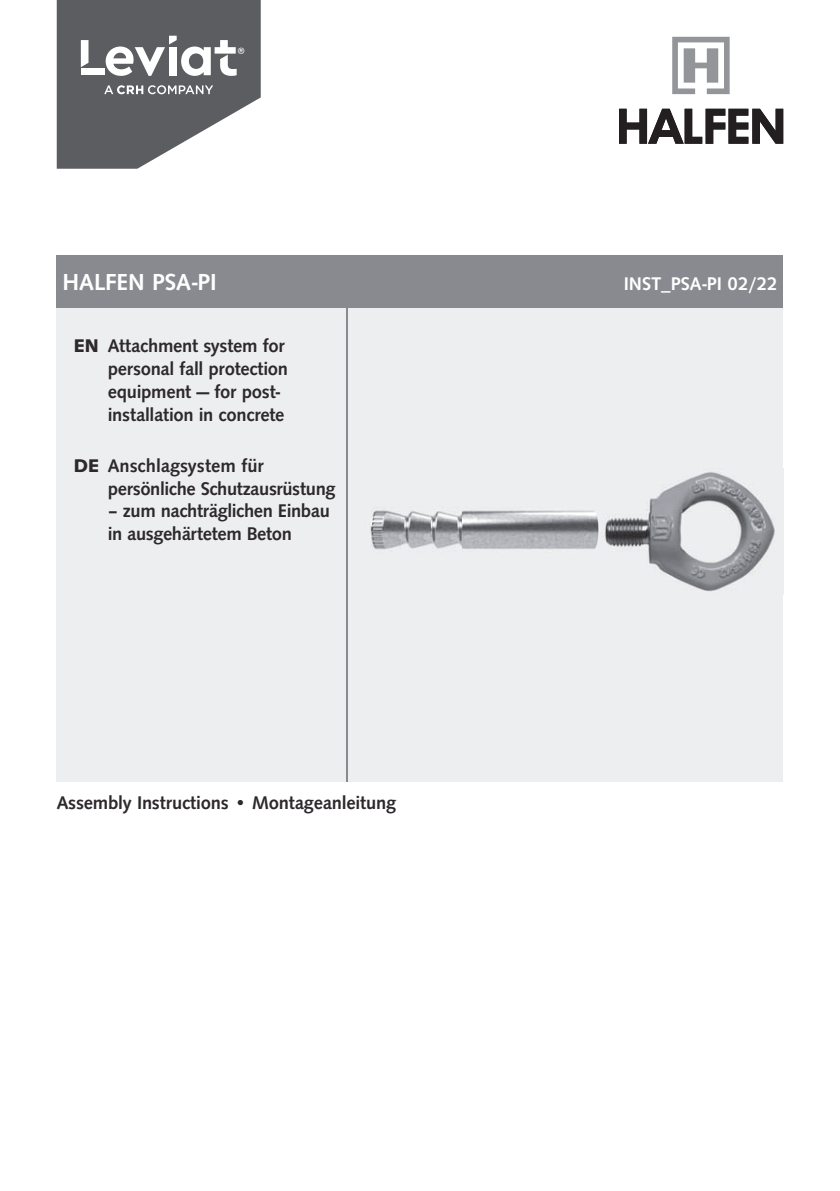
<style>
.page{position:relative;width:840px;height:1191px;background:#fff}
.page>*{position:absolute;margin:0;border:0;box-sizing:border-box;transform-origin:0 0}
.t1{font:500 24px "Syntax TOT";color:#fff}
.t2{font:500 19px/22.8px "Syntax TOT";letter-spacing:-.015em;color:#2c282c}
.t3{font:500 19px "Syntax TOT";color:#fff}
.t4{font:500 13px "Rational Display";color:#fff}
.s1{font-weight:700}
</style>
<div class="page">
<svg style="left:672px;top:37px;width:57px;height:57px"></svg>
<svg style="left:619px;top:109px;width:163px;height:35px"></svg>
<svg style="left:57px;top:0;width:203px;height:169px"></svg>
<div style="left:57px;top:255px;width:725px;height:53px;background:#888a8f"></div>
<div style="left:57px;top:308px;width:725px;height:473px;background:#edeeef"></div>
<hr style="left:346px;top:308px;width:2px;height:473px;background:#888a8f">
<img style="left:370px;top:510px;width:229px;height:40px">
<img style="left:605px;top:468px;width:179px;height:126px">
<p class="t4" style="left:237px;top:47px;width:8px">®</p>
<p class="t1" style="left:62px;top:273px;width:156px">HALFEN PSA-PI</p>
<p class="t3" style="left:623px;top:277px;width:155px">INST_PSA-PI 02/22</p>
<p class="t2" style="left:108px;top:336px;width:181px;text-indent:-34px"><span class="s1">EN</span> Attachment system for personal fall protection equipment — for post&shy;installation in concrete</p>
<p class="t2" style="left:108px;top:455px;width:229px;text-indent:-34px"><span class="s1">DE</span> Anschlagsystem für persönliche Schutzausrüstung</p>
<p class="t2" style="left:108px;top:501px;width:223px">– zum nachträglichen Einbau in ausgehärtetem Beton</p>
<p class="t2" style="left:57px;top:793px;width:340px">Assembly Instructions • Montageanleitung</p>
</div>
